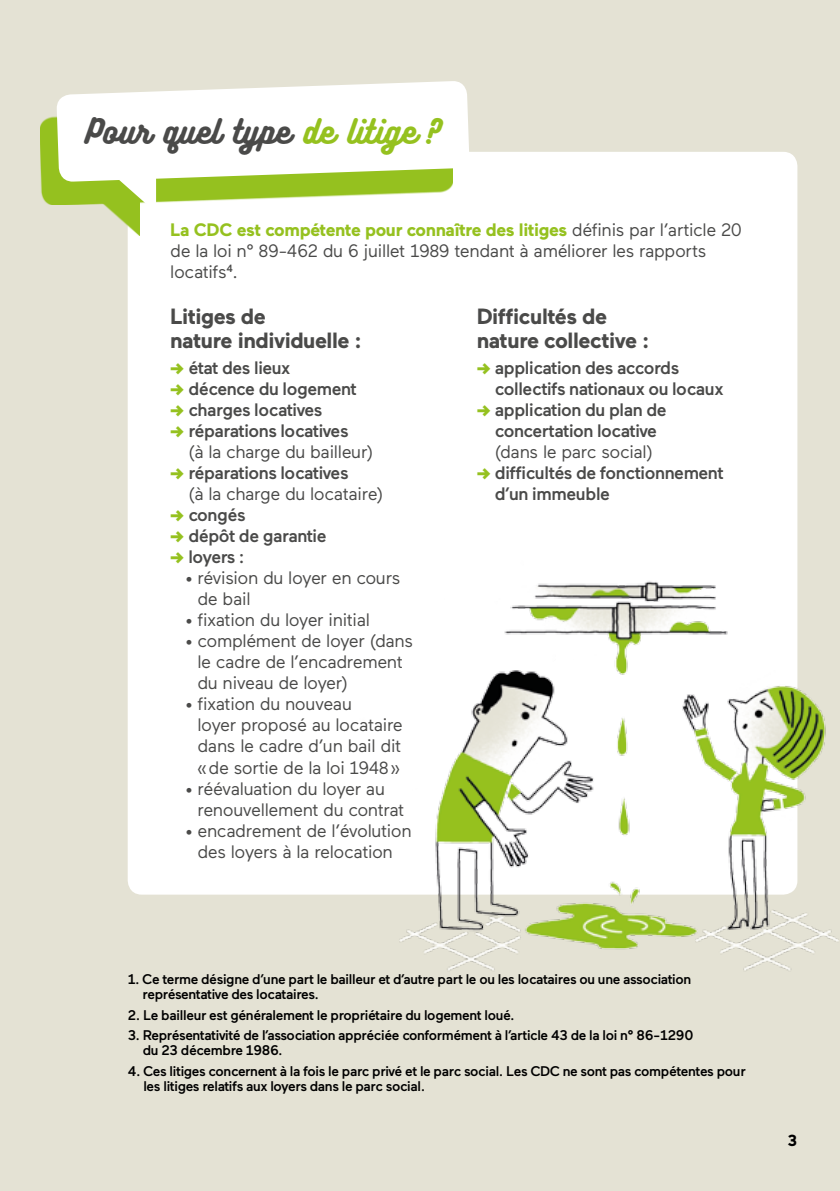
<style>
.page{position:relative;width:840px;height:1191px;background:#fff}
.page>*{position:absolute;margin:0;border:0;box-sizing:border-box;transform-origin:0 0}
.t1{font:30px "Bukhari Script";letter-spacing:.025em;color:#4a4a49}
.t2{font:700 22px/24px "Maax";letter-spacing:-.025em;color:#4a4a49}
.t3{font:18px/21px "Maax";letter-spacing:-.025em;color:#4a4a49}
.t4{font:500 18px "Maax";letter-spacing:-.025em;color:#4a4a49}
.t5{font:700 16px "Maax";color:#000}
.t6{font:500 14px/15px "Maax";letter-spacing:-.025em;color:#000}
.s1{color:#95c11f}
.s2{font-weight:700;color:#95c11f}
.s3{font-weight:900;color:#95c11f}
</style>
<div class="page">
<div style="left:0;top:0;width:839px;height:1191px;background:#e4e2d4"></div>
<div style="left:128px;top:152px;width:669px;height:742px;background:#fff;border-radius:14px"></div>
<svg style="left:40px;top:116px;width:412px;height:89px;fill:#95c11f"></svg>
<svg style="left:56px;top:81px;width:413px;height:101px;fill:#fff"></svg>
<svg style="left:97px;top:193px;width:43px;height:43px"></svg>
<svg style="left:113px;top:170px;width:43px;height:43px"></svg>
<img style="left:359px;top:560px;width:480px;height:411px">
<h1 class="t1" style="left:85px;top:116px;width:358px">Pour quel type <span class="s1">de litige ?</span></h1>
<p class="t3" style="left:170px;top:220px;width:573px"><span class="s2">La CDC est compétente pour connaître des litiges</span> définis par l’article 20 de la loi n° 89-462 du 6 juillet 1989 tendant à améliorer les rapports locatifs<sup>4</sup>.</p>
<p class="t2" style="left:170px;top:304px;width:193px">Litiges de<br>nature individuelle :</p>
<p class="t4" style="left:170px;top:358px;width:121px"><span class="s3">-&gt;</span> état des lieux</p>
<p class="t4" style="left:170px;top:379px;width:188px"><span class="s3">-&gt;</span> décence du logement</p>
<p class="t4" style="left:170px;top:400px;width:153px"><span class="s3">-&gt;</span> charges locatives</p>
<p class="t4" style="left:170px;top:421px;width:180px"><span class="s3">-&gt;</span> réparations locatives</p>
<p class="t3" style="left:188px;top:442px;width:186px">(à la charge du bailleur)</p>
<p class="t4" style="left:170px;top:463px;width:180px"><span class="s3">-&gt;</span> réparations locatives</p>
<p class="t3" style="left:188px;top:484px;width:196px">(à la charge du locataire)</p>
<p class="t4" style="left:170px;top:505px;width:77px"><span class="s3">-&gt;</span> congés</p>
<p class="t4" style="left:170px;top:526px;width:158px"><span class="s3">-&gt;</span> dépôt de garantie</p>
<p class="t4" style="left:170px;top:547px;width:76px"><span class="s3">-&gt;</span> loyers :</p>
<p class="t3" style="left:197px;top:568px;width:204px;text-indent:-12px">• révision du loyer en cours de bail</p>
<p class="t3" style="left:185px;top:610px;width:186px">• fixation du loyer initial</p>
<p class="t3" style="left:197px;top:631px;width:217px;text-indent:-12px">• complément de loyer (dans le cadre de l’encadrement du niveau de loyer)</p>
<p class="t3" style="left:197px;top:694px;width:207px;text-indent:-12px">• fixation du nouveau<br>loyer proposé au locataire dans le cadre d’un bail dit «de sortie de la loi 1948»</p>
<p class="t3" style="left:197px;top:778px;width:208px;text-indent:-12px">• réévaluation du loyer au renouvellement du contrat</p>
<p class="t3" style="left:185px;top:820px;width:227px;text-align:center">• encadrement de l’évolution des loyers à la relocation</p>
<p class="t2" style="left:476px;top:304px;width:174px">Difficultés de nature collective :</p>
<p class="t4" style="left:476px;top:358px;width:204px"><span class="s3">-&gt;</span> application des accords</p>
<p class="t4" style="left:494px;top:379px;width:230px">collectifs nationaux ou locaux</p>
<p class="t4" style="left:476px;top:400px;width:191px"><span class="s3">-&gt;</span> application du plan de</p>
<p class="t4" style="left:494px;top:421px;width:163px">concertation locative</p>
<p class="t3" style="left:494px;top:442px;width:159px">(dans le parc social)</p>
<p class="t4" style="left:476px;top:463px;width:248px"><span class="s3">-&gt;</span> difficultés de fonctionnement</p>
<p class="t4" style="left:494px;top:484px;width:117px">d’un immeuble</p>
<p class="t6" style="left:142px;top:971px;width:550px;text-indent:-15px">1. Ce terme désigne d’une part le bailleur et d’autre part le ou les locataires ou une association représentative des locataires.</p>
<p class="t6" style="left:128px;top:1007px;width:388px">2. Le bailleur est généralement le propriétaire du logement loué.</p>
<p class="t6" style="left:143px;top:1028px;width:552px;text-indent:-15px">3. Représentativité de l’association appréciée conformément à l’article 43 de la loi n° 86-1290 du 23 décembre 1986.</p>
<p class="t6" style="left:143px;top:1063px;width:603px;text-indent:-16px">4. Ces litiges concernent à la fois le parc privé et le parc social. Les CDC ne sont pas compétentes pour les litiges relatifs aux loyers dans le parc social.</p>
<p class="t5" style="left:787px;top:1132px;width:11px">3</p>
</div>
